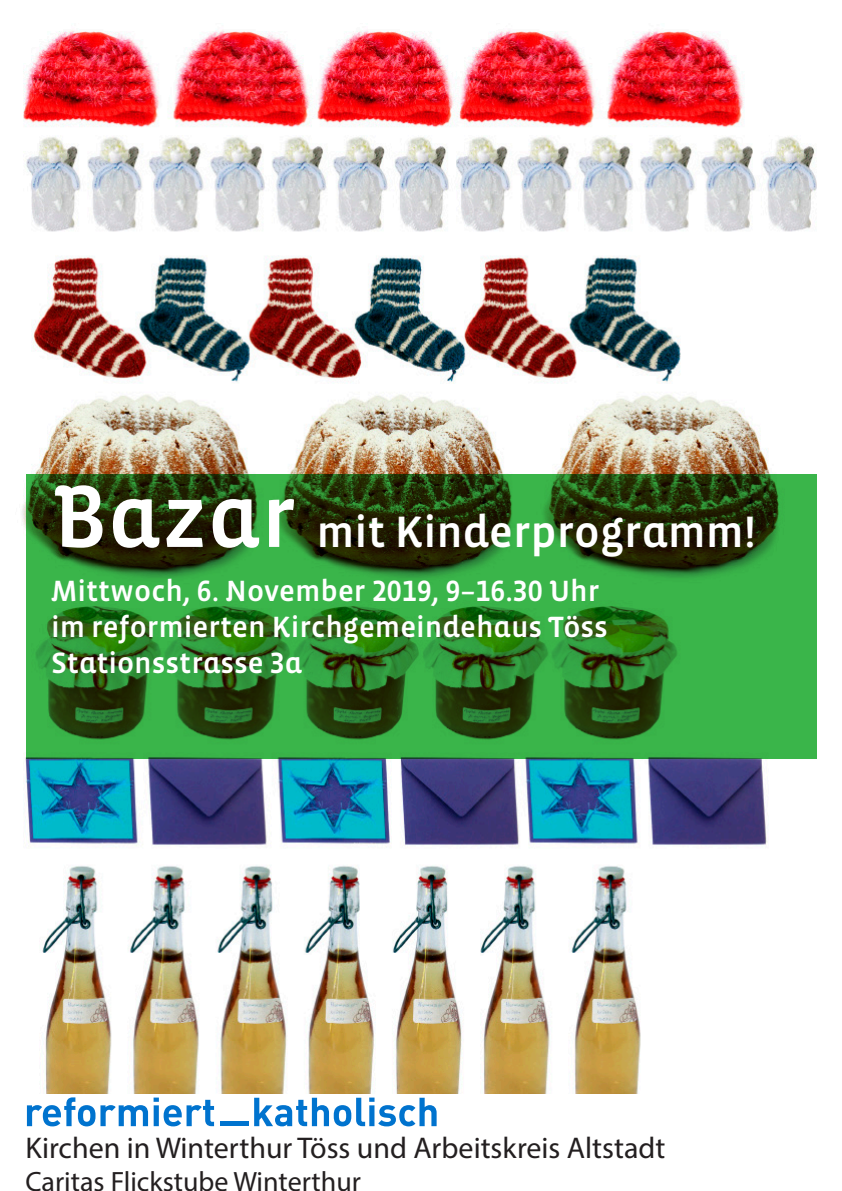
<style>
.page{position:relative;width:842px;height:1191px;background:#fff}
.page>*{position:absolute;margin:0;border:0;box-sizing:border-box;transform-origin:0 0}
.t1{font:500 45px "Vista Sans OTCE";color:#fff}
.t2{font:500 30px/36px "Vista Sans OTCE";color:#fff}
.t3{font:30px "Myriad Pro";color:#231f20}
.t4{font:28px "Myriad Pro";color:#231f20}
.s1{font-size:90px}
</style>
<div class="page">
<img style="left:22px;top:30px;width:795px;height:1063px">
<svg style="left:26px;top:473px;width:790px;height:285px;background:#2e7a2b"></svg>
<svg style="left:27px;top:1097px;width:121px;height:29px"></svg>
<svg style="left:154px;top:1097px;width:60px;height:29px"></svg>
<svg style="left:254px;top:1097px;width:183px;height:29px"></svg>
<div style="left:220px;top:1121px;width:28px;height:5px;background:#0073ce"></div>
<h1 class="t1" style="left:51px;top:508px;width:706px"><span class="s1">Bazar</span> mit Kinderprogramm!</h1>
<p class="t2" style="left:51px;top:573px;width:558px">Mittwoch, 6. November 2019, 9–16.30 Uhr im reformierten Kirchgemeindehaus Töss<br>Stationsstrasse 3a</p>
<p class="t3" style="left:26px;top:1129px;width:641px">Kirchen in Winterthur Töss und Arbeitskreis Altstadt</p>
<p class="t4" style="left:26px;top:1164px;width:337px">Caritas Flickstube Winterthur</p>
</div>
